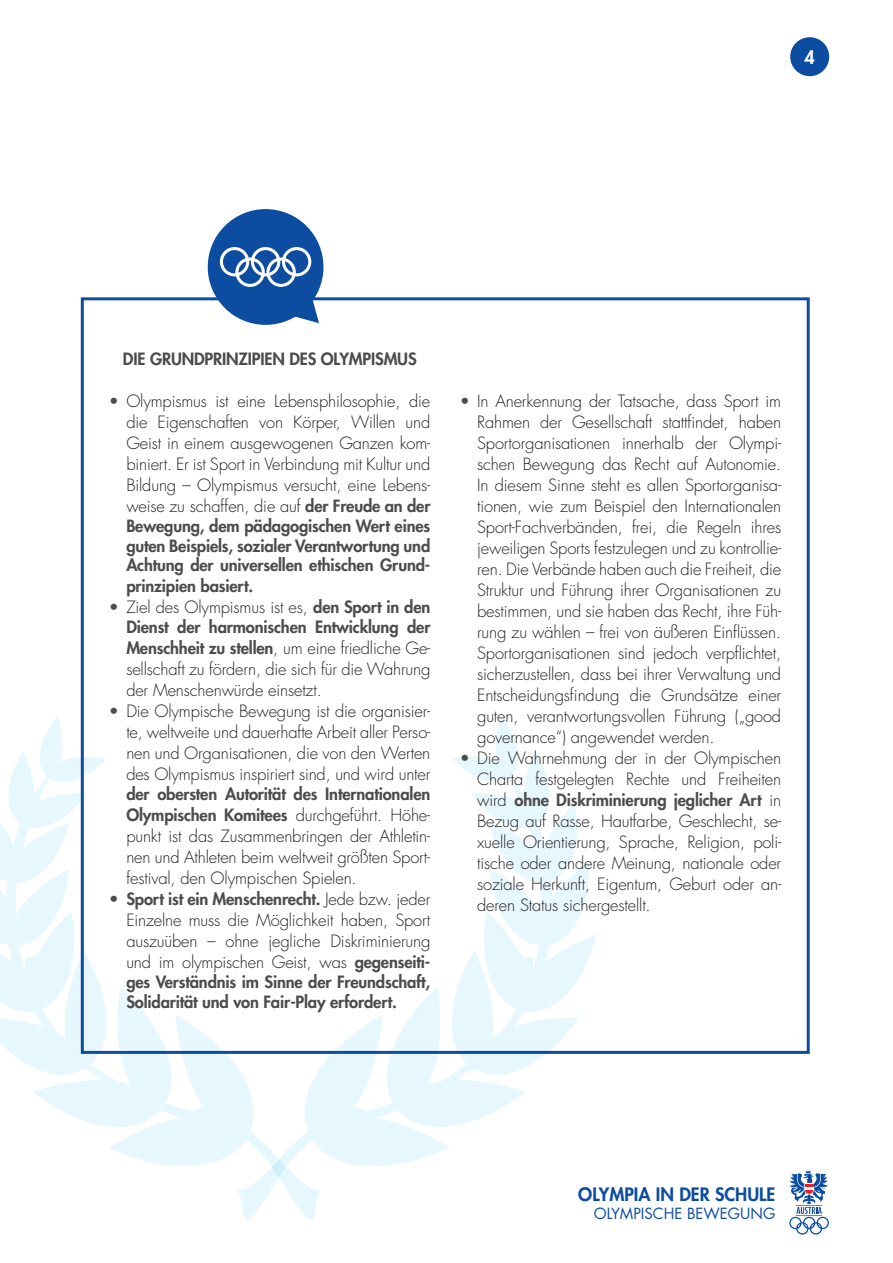
<style>
.page{position:relative;width:893px;height:1263px;background:#fff}
.page>*{position:absolute;margin:0;border:0;box-sizing:border-box;transform-origin:0 0}
.t1{font:800 18px "Futura Std";color:#0d4da1}
.t2{font:800 18px "Futura Std";color:#fff}
.t3{font:300 16.5px/21px "Futura Std";letter-spacing:-.01em;color:#231f20;text-align:justify}
.t4{font:800 16.5px "Futura Std";letter-spacing:-.01em;color:#4b4c4d}
.t5{font:15px "Futura Std";color:#0d4da1}
.s1{font-weight:800;color:#4b4c4d}
</style>
<div class="page">
<svg style="left:789px;top:1171px;width:40px;height:63px"></svg>
<svg style="left:0;top:716px;width:237px;height:450px"></svg>
<svg style="left:237px;top:716px;width:359px;height:504px"></svg>
<div style="left:81px;top:297px;width:729px;height:757px;border:3px solid #0d4da1"></div>
<div style="left:208px;top:209px;width:115px;height:116px;background:#0d4da1;border-radius:50%"></div>
<svg style="left:284px;top:289px;width:35px;height:34px"></svg>
<div style="left:220px;top:247px;width:29px;height:29px;border:3px solid #fff;border-radius:50%"></div>
<div style="left:251px;top:247px;width:29px;height:29px;border:3px solid #fff;border-radius:50%"></div>
<div style="left:282px;top:247px;width:29px;height:29px;border:3px solid #fff;border-radius:50%"></div>
<div style="left:235px;top:258px;width:30px;height:29px;border:3px solid #fff;border-radius:50%"></div>
<div style="left:266px;top:258px;width:30px;height:29px;border:3px solid #fff;border-radius:50%"></div>
<div style="left:790px;top:37px;width:39px;height:39px;background:#0d4da1;border-radius:50%"></div>
<p class="t2" style="left:804px;top:46px;width:12px">4</p>
<p class="t4" style="left:123px;top:348px;width:295px">DIE GRUNDPRINZIPIEN DES OLYMPISMUS</p>
<p class="t3" style="left:126px;top:391px;width:306px;line-height:20.5px;text-indent:-17px"><span class="s1">•</span> Olympismus ist eine Lebensphilosophie, die die Eigenschaften von Körper, Willen und Geist in einem ausgewogenen Ganzen kom&shy;biniert. Er ist Sport in Verbindung mit Kultur und Bildung – Olympismus versucht, eine Lebens&shy;weise zu schaffen, die auf <span class="s1">der Freude an der Bewegung, dem pädagogischen Wert eines guten Beispiels, sozialer Verantwortung und Achtung der universellen ethischen Grund&shy;prinzipien basiert.</span></p>
<p class="t3" style="left:126px;top:597px;width:306px;text-indent:-17px"><span class="s1">•</span> Ziel des Olympismus ist es, <span class="s1">den Sport in den Dienst der harmonischen Entwicklung der Menschheit zu stellen</span>, um eine friedliche Ge&shy;sellschaft zu fördern, die sich für die Wahrung der Menschenwürde einsetzt.</p>
<p class="t3" style="left:126px;top:701px;width:306px;text-indent:-17px"><span class="s1">•</span> Die Olympische Bewegung ist die organisier&shy;te, weltweite und dauerhafte Arbeit aller Perso&shy;nen und Organisationen, die von den Werten des Olympismus inspiriert sind, und wird unter</p>
<p class="t3" style="left:126px;top:784px;width:306px"><span class="s1">der obersten Autorität des Internationalen Olympischen Komitees</span> durchgeführt. Höhe&shy;punkt ist das Zusammenbringen der Athletin&shy;nen und Athleten beim weltweit größten Sport&shy;festival, den Olympischen Spielen.</p>
<p class="t3" style="left:126px;top:889px;width:306px;line-height:20.5px;text-indent:-17px"><span class="s1">• Sport ist ein Menschenrecht.</span> Jede bzw. jeder Einzelne muss die Möglichkeit haben, Sport auszuüben – ohne jegliche Diskriminierung und im olympischen Geist, was <span class="s1">gegenseiti&shy;ges Verständnis im Sinne der Freundschaft, Solidarität und von Fair-Play erfordert.</span></p>
<p class="t3" style="left:477px;top:391px;width:306px;text-indent:-17px"><span class="s1">•</span> In Anerkennung der Tatsache, dass Sport im Rahmen der Gesellschaft stattfindet, haben Sportorganisationen innerhalb der Olympi&shy;schen Bewegung das Recht auf Autonomie.<br>In diesem Sinne steht es allen Sportorganisa&shy;tionen, wie zum Beispiel den Internationalen Sport-Fachverbänden, frei, die Regeln ihres jeweiligen Sports festzulegen und zu kontrollie&shy;ren. Die Verbände haben auch die Freiheit, die Struktur und Führung ihrer Organisationen zu bestimmen, und sie haben das Recht, ihre Füh&shy;rung zu wählen – frei von äußeren Einflüssen.<br>Sportorganisationen sind jedoch verpflichtet, sicherzustellen, dass bei ihrer Verwaltung und Entscheidungsfindung die Grundsätze einer guten, verantwortungsvollen Führung („good governance“) angewendet werden.</p>
<p class="t3" style="left:477px;top:748px;width:306px;text-indent:-17px"><span class="s1">•</span> Die Wahrnehmung der in der Olympischen Charta festgelegten Rechte und Freiheiten wird <span class="s1">ohne Diskriminierung jeglicher Art</span> in Bezug auf Rasse, Hautfarbe, Geschlecht, se&shy;xuelle Orientierung, Sprache, Religion, poli&shy;tische oder andere Meinung, nationale oder soziale Herkunft, Eigentum, Geburt oder an&shy;deren Status sichergestellt.</p>
<p class="t1" style="left:578px;top:1183px;width:199px">OLYMPIA IN DER SCHULE</p>
<p class="t5" style="left:594px;top:1204px;width:183px">OLYMPISCHE BEWEGUNG</p>
</div>
